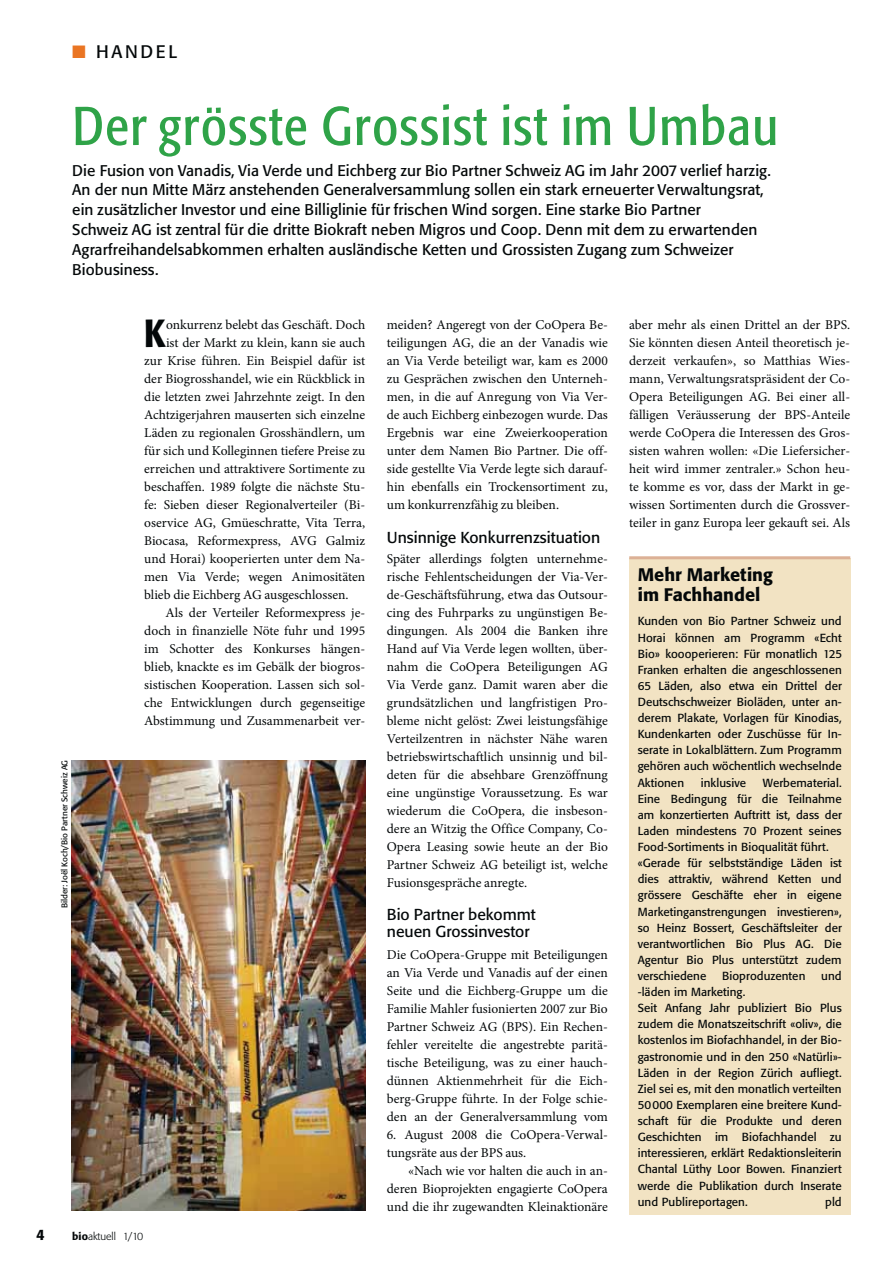
<style>
.page{position:relative;width:893px;height:1263px;background:#fff}
.page>*{position:absolute;margin:0;border:0;box-sizing:border-box;transform-origin:0 0}
.t1{font:condensed 54px "Formata BQ";letter-spacing:.025em;color:#2fa348}
.t2{font:500 condensed 38.85px "Formata BQ";color:#040809}
.t3{font:500 18px/20.2px "Formata BQ";color:#040809}
.t4{font:18px "Formata BQ";letter-spacing:.15em;color:#040809}
.t5{font:15.75px/16.5px "Formata BQ";color:#040809}
.t6{font:15.3px/19.8px "Formata BQ";letter-spacing:.005em;color:#040809}
.t7{font:500 15px "Formata BQ";color:#040809}
.t8{font:13.5px/18px "Minion Pro";color:#040809;text-align:justify}
.t9{font:11.55px/16px "Formata BQ";letter-spacing:.005em;color:#040809}
.t10{font:300 10.5px "Formata BQ";color:#040809}
.t11{font:8.25px "Formata BQ";color:#040809}
.s1{color:#ea7523}
.s2{font-weight:500}
</style>
<div class="page">
<div style="left:629px;top:558px;width:221px;height:657px;background:#f2e3c3"></div>
<hr style="left:629px;top:556px;width:221px;height:3px;background:#dcb196">
<img style="left:72px;top:760px;width:293px;height:451px">
<h3 class="t4" style="left:72px;top:42px;width:106px"><span class="s1">■</span> HANDEL</h3>
<h1 class="t1" style="left:72px;top:103px;width:707px">Der grösste Grossist ist im Umbau</h1>
<p class="t6" style="left:72px;top:161px;width:700px">Die Fusion von Vanadis, Via Verde und Eichberg zur Bio Partner Schweiz AG im Jahr 2007 verlief harzig.<br>An der nun Mitte März anstehenden Generalversammlung sollen ein stark erneuerter Verwaltungsrat, ein zusätzlicher Investor und eine Billiglinie für frischen Wind sorgen. Eine starke Bio Partner<br>Schweiz AG ist zentral für die dritte Biokraft neben Migros und Coop. Denn mit dem zu erwartenden Agrarfreihandelsabkommen erhalten ausländische Ketten und Grossisten Zugang zum Schweizer Biobusiness.</p>
<p class="t11" style="left:60px;top:908px;width:150px;rotate:-90deg">Bilder: Joël Koch/Bio Partner Schweiz AG</p>
<h2 class="t2" style="left:144px;top:310px;width:23px">K</h2>
<p class="t8" style="left:166px;top:317px;width:201px">onkurrenz belebt das Geschäft. Doch</p>
<p class="t8" style="left:166px;top:335px;width:201px">ist der Markt zu klein, kann sie auch</p>
<p class="t8" style="left:144px;top:353px;width:223px">zur Krise führen. Ein Beispiel dafür ist</p>
<p class="t8" style="left:144px;top:371px;width:222px">der Biogrosshandel, wie ein Rückblick in</p>
<p class="t8" style="left:144px;top:389px;width:223px">die letzten zwei Jahrzehnte zeigt. In den</p>
<p class="t8" style="left:144px;top:407px;width:223px">Achtzigerjahren mauserten sich einzelne</p>
<p class="t8" style="left:144px;top:425px;width:223px">Läden zu regionalen Grosshändlern, um</p>
<p class="t8" style="left:144px;top:443px;width:222px">für sich und Kolleginnen tiefere Preise zu</p>
<p class="t8" style="left:144px;top:461px;width:223px">erreichen und attraktivere Sortimente zu</p>
<p class="t8" style="left:144px;top:479px;width:222px">beschaffen. 1989 folgte die nächste Stu-</p>
<p class="t8" style="left:144px;top:497px;width:222px">fe: Sieben dieser Regionalverteiler (Bi-</p>
<p class="t8" style="left:144px;top:515px;width:222px">oservice AG, Gmüeschratte, Vita Terra,</p>
<p class="t8" style="left:144px;top:533px;width:222px">Biocasa, Reformexpress, AVG Galmiz</p>
<p class="t8" style="left:144px;top:551px;width:223px">und Horai) kooperierten unter dem Na-</p>
<p class="t8" style="left:144px;top:569px;width:223px">men Via Verde; wegen Animositäten</p>
<p class="t8" style="left:144px;top:587px;width:206px">blieb die Eichberg AG ausgeschlossen.</p>
<p class="t8" style="left:165px;top:605px;width:201px">Als der Verteiler Reformexpress je-</p>
<p class="t8" style="left:144px;top:623px;width:223px">doch in finanzielle Nöte fuhr und 1995</p>
<p class="t8" style="left:144px;top:641px;width:222px">im Schotter des Konkurses hängen-</p>
<p class="t8" style="left:144px;top:659px;width:222px">blieb, knackte es im Gebälk der biogros-</p>
<p class="t8" style="left:144px;top:677px;width:222px">sistischen Kooperation. Lassen sich sol-</p>
<p class="t8" style="left:144px;top:695px;width:222px">che Entwicklungen durch gegenseitige</p>
<p class="t8" style="left:144px;top:713px;width:223px">Abstimmung und Zusammenarbeit ver-</p>
<p class="t7" style="left:36px;top:1228px;width:10px">4</p>
<p class="t10" style="left:72px;top:1232px;width:73px"><span class="s2">bio</span>aktuell 1/10</p>
<p class="t8" style="left:387px;top:317px;width:223px">meiden? Angeregt von der CoOpera Be&shy;teiligungen AG, die an der Vanadis wie an Via Verde beteiligt war, kam es 2000 zu Gesprächen zwischen den Unterneh&shy;men, in die auf Anregung von Via Ver&shy;de auch Eichberg einbezogen wurde. Das Ergebnis war eine Zweierkooperation unter dem Namen Bio Partner. Die off&shy;side gestellte Via Verde legte sich darauf&shy;hin ebenfalls ein Trockensortiment zu, um konkurrenzfähig zu bleiben.</p>
<p class="t5" style="left:387px;top:530px;width:215px">Unsinnige Konkurrenzsituation</p>
<p class="t8" style="left:387px;top:551px;width:223px">Später allerdings folgten unternehme&shy;rische Fehlentscheidungen der Via-Ver&shy;de-Geschäftsführung, etwa das Outsour&shy;cing des Fuhrparks zu ungünstigen Be&shy;dingungen. Als 2004 die Banken ihre Hand auf Via Verde legen wollten, über&shy;nahm die CoOpera Beteiligungen AG Via Verde ganz. Damit waren aber die grundsätzlichen und langfristigen Pro&shy;bleme nicht gelöst: Zwei leistungsfähige Verteilzentren in nächster Nähe waren betriebswirtschaftlich unsinnig und bil&shy;deten für die absehbare Grenzöffnung eine ungünstige Voraussetzung. Es war wiederum die CoOpera, die insbeson&shy;dere an Witzig the Office Company, Co-Opera Leasing sowie heute an der Bio Partner Schweiz AG beteiligt ist, welche Fusionsgespräche anregte.</p>
<p class="t5" style="left:387px;top:907px;width:150px">Bio Partner bekommt neuen Grossinvestor</p>
<p class="t8" style="left:387px;top:947px;width:223px">Die CoOpera-Gruppe mit Beteiligungen an Via Verde und Vanadis auf der einen Seite und die Eichberg-Gruppe um die Familie Mahler fusionierten 2007 zur Bio Partner Schweiz AG (BPS). Ein Rechen&shy;fehler vereitelte die angestrebte paritä&shy;tische Beteiligung, was zu einer hauch&shy;dünnen Aktienmehrheit für die Eich&shy;berg-Gruppe führte. In der Folge schie&shy;den an der Generalversammlung vom</p>
<p class="t8" style="left:387px;top:1127px;width:223px">6. August 2008 die CoOpera-Verwal&shy;tungsräte aus der BPS aus.</p>
<p class="t8" style="left:387px;top:1163px;width:223px;text-indent:21px">«Nach wie vor halten die auch in an&shy;deren Bioprojekten engagierte CoOpera und die ihr zugewandten Kleinaktionäre</p>
<p class="t8" style="left:629px;top:317px;width:223px">aber mehr als einen Drittel an der BPS.<br>Sie könnten diesen Anteil theoretisch je&shy;derzeit verkaufen», so Matthias Wies&shy;mann, Verwaltungsratspräsident der Co-Opera Beteiligungen AG. Bei einer all&shy;fälligen Veräusserung der BPS-Anteile werde CoOpera die Interessen des Gros&shy;sisten wahren wollen: «Die Liefersicher&shy;heit wird immer zentraler.» Schon heu&shy;te komme es vor, dass der Markt in ge&shy;wissen Sortimenten durch die Grossver&shy;teiler in ganz Europa leer gekauft sei. Als</p>
<h3 class="t3" style="left:638px;top:565px;width:137px">Mehr Marketing im Fachhandel</h3>
<p class="t9" style="left:638px;top:614px;width:206px;text-align:justify">Kunden von Bio Partner Schweiz und Horai können am Programm «Echt Bio» koooperieren: Für monatlich 125<br>Franken erhalten die angeschlossenen 65 Läden, also etwa ein Drittel der Deutschschweizer Bioläden, unter an&shy;derem Plakate, Vorlagen für Kinodias, Kundenkarten oder Zuschüsse für In&shy;serate in Lokalblättern. Zum Programm gehören auch wöchentlich wechselnde Aktionen</p>
<p class="t9" style="left:638px;top:775px;width:206px;text-indent:125px">Werbematerial.<br>Eine Bedingung für die Teilnahme am konzertierten Auftritt ist, dass der Laden mindestens 70 Prozent seines Food-Sortiments in Bioqualität führt. «Gerade für selbstständige Läden ist dies attraktiv, während Ketten und grössere Geschäfte eher in eigene Marketinganstrengungen investieren», so Heinz Bossert, Geschäftsleiter der verantwortlichen Bio Plus AG. Die Agentur Bio Plus unterstützt zudem verschiedene</p>
<p class="t9" style="left:701px;top:775px;width:47px">inklusive</p>
<p class="t9" style="left:722px;top:968px;width:85px">Bioproduzenten</p>
<p class="t9" style="left:821px;top:968px;width:22px">und</p>
<p class="t9" style="left:638px;top:985px;width:206px">-läden im Marketing.<br>Seit Anfang Jahr publiziert Bio Plus zudem die Monatszeitschrift «oliv», die kostenlos im Biofachhandel, in der Bio&shy;gastronomie und in den 250 «Natürli»- Läden in der Region Zürich aufliegt.<br>Ziel sei es, mit den monatlich verteilten 50000 Exemplaren eine breitere Kund&shy;schaft für die Produkte und deren Geschichten im Biofachhandel zu interessieren, erklärt Redaktionsleiterin Chantal Lüthy Loor Bowen. Finanziert werde die Publikation durch Inserate und Publireportagen.</p>
<p class="t9" style="left:825px;top:1194px;width:18px">pld</p>
</div>
